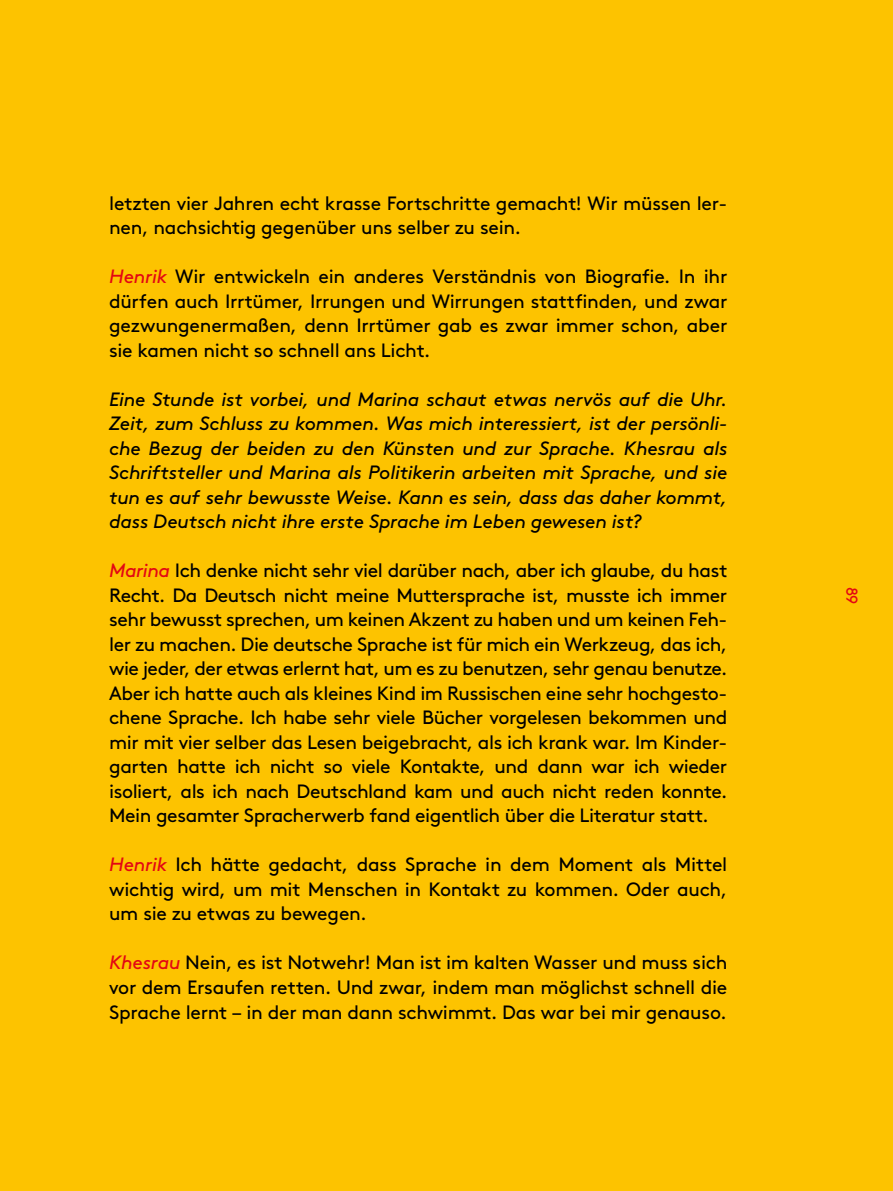
<style>
.page{position:relative;width:893px;height:1191px;background:#fdc300}
.page>*{position:absolute;margin:0;border:0;box-sizing:border-box;transform-origin:0 0}
.t1{font:19.25px/24.5px "Brown Pro";letter-spacing:-.015em;color:#000;text-align:justify}
.t2{font:italic 19.25px/24.5px "Brown Pro";letter-spacing:-.01em;color:#000;text-align:justify}
.t3{font:15.75px "Brown Pro";color:#e30613}
.s1{font-style:italic;color:#e30613}
</style>
<div class="page">
<p class="t1" style="left:109px;top:189px;width:620px">letzten vier Jahren echt krasse Fortschritte gemacht! Wir müssen ler&shy;nen, nachsichtig gegenüber uns selber zu sein.</p>
<p class="t1" style="left:109px;top:263px;width:620px"><span class="s1">Henrik</span> Wir entwickeln ein anderes Verständnis von Biografie. In ihr dürfen auch Irrtümer, Irrungen und Wirrungen stattfinden, und zwar gezwungenermaßen, denn Irrtümer gab es zwar immer schon, aber sie kamen nicht so schnell ans Licht.</p>
<p class="t2" style="left:109px;top:385px;width:620px">Eine Stunde ist vorbei, und Marina schaut etwas nervös auf die Uhr.<br>Zeit, zum Schluss zu kommen. Was mich interessiert, ist der persönli&shy;che Bezug der beiden zu den Künsten und zur Sprache. Khesrau als Schriftsteller und Marina als Politikerin arbeiten mit Sprache, und sie tun es auf sehr bewusste Weise. Kann es sein, dass das daher kommt, dass Deutsch nicht ihre erste Sprache im Leben gewesen ist?</p>
<p class="t1" style="left:109px;top:557px;width:620px"><span class="s1">Marina</span> Ich denke nicht sehr viel darüber nach, aber ich glaube, du hast Recht. Da Deutsch nicht meine Muttersprache ist, musste ich immer sehr bewusst sprechen, um keinen Akzent zu haben und um keinen Feh&shy;ler zu machen. Die deutsche Sprache ist für mich ein Werkzeug, das ich, wie jeder, der etwas erlernt hat, um es zu benutzen, sehr genau benutze.<br>Aber ich hatte auch als kleines Kind im Russischen eine sehr hochgesto&shy;chene Sprache. Ich habe sehr viele Bücher vorgelesen bekommen und mir mit vier selber das Lesen beigebracht, als ich krank war. Im Kinder&shy;garten hatte ich nicht so viele Kontakte, und dann war ich wieder isoliert, als ich nach Deutschland kam und auch nicht reden konnte.<br>Mein gesamter Spracherwerb fand eigentlich über die Literatur statt.</p>
<p class="t1" style="left:109px;top:851px;width:620px"><span class="s1">Henrik</span> Ich hätte gedacht, dass Sprache in dem Moment als Mittel wichtig wird, um mit Menschen in Kontakt zu kommen. Oder auch, um sie zu etwas zu bewegen.</p>
<p class="t1" style="left:109px;top:949px;width:620px"><span class="s1">Khesrau</span> Nein, es ist Notwehr! Man ist im kalten Wasser und muss sich vor dem Ersaufen retten. Und zwar, indem man möglichst schnell die Sprache lernt – in der man dann schwimmt. Das war bei mir genauso.</p>
<p class="t3" style="left:864px;top:586px;width:19px;rotate:90deg">89</p>
</div>
